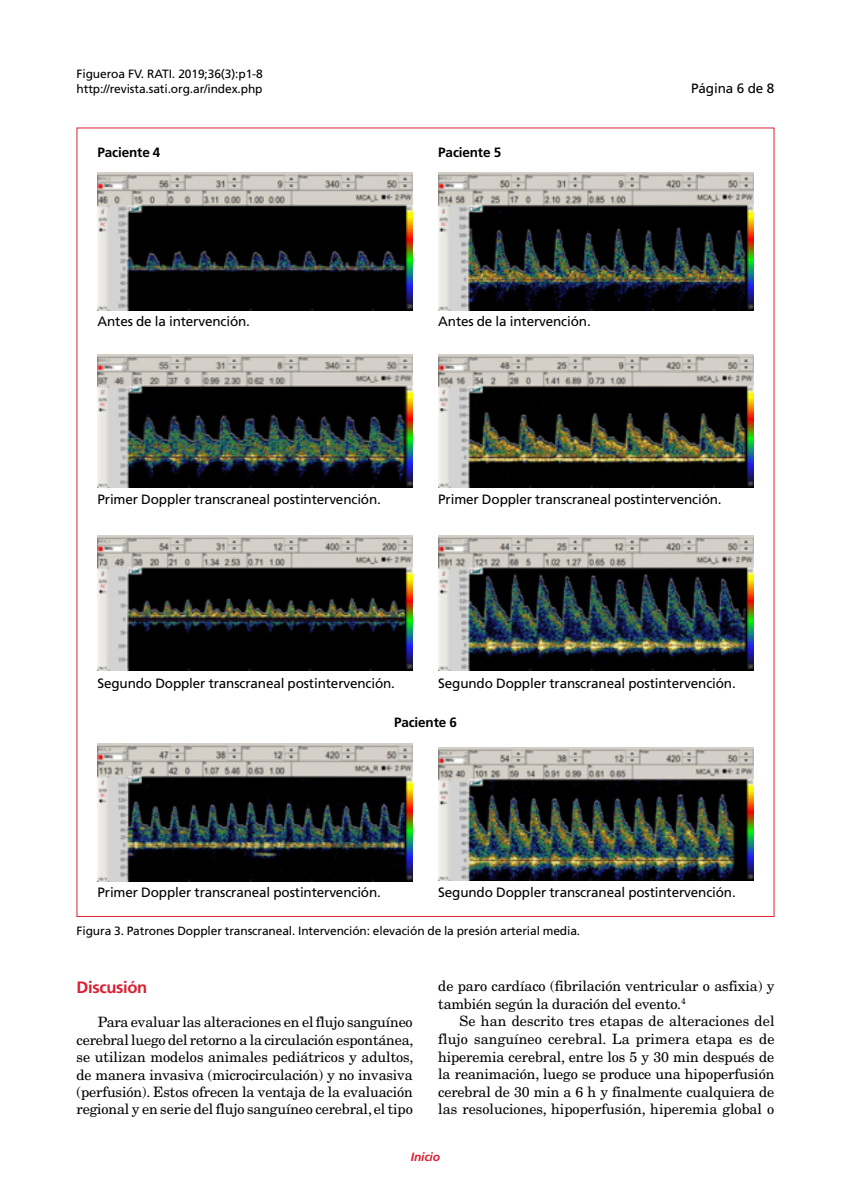
<style>
.page{position:relative;width:851px;height:1191px;background:#fff}
.page>*{position:absolute;margin:0;border:0;box-sizing:border-box;transform-origin:0 0}
.Título_texto_-_Copia{font:700 16.5px "Frutiger LT Std";letter-spacing:-.02em;color:#da2032}
.Texto_General{font:14.25px/17.5px "New Century Schlbk LT Std";letter-spacing:-.005em;color:#000;text-align:justify}
.Cuadros{font:13.5px "Frutiger LT Std";letter-spacing:-.01em;color:#000}
.Cuadros-2{font:700 13.5px "Frutiger LT Std";letter-spacing:-.01em;color:#000}
.Cuadros-3{font:12px "Frutiger LT Std";letter-spacing:-.01em;color:#000}
.t1{font:italic 700 12px "Frutiger LT Std";letter-spacing:-.01em;color:#da2032}
</style>
<div class="page">
<img style="left:97px;top:173px;width:315px;height:137px">
<img style="left:97px;top:354px;width:315px;height:134px">
<img style="left:97px;top:535px;width:315px;height:135px">
<img style="left:97px;top:743px;width:315px;height:138px">
<img style="left:438px;top:747px;width:315px;height:134px">
<img style="left:438px;top:173px;width:315px;height:137px">
<img style="left:438px;top:354px;width:315px;height:134px">
<img style="left:438px;top:535px;width:315px;height:135px">
<p class="Cuadros-3" style="left:77px;top:67px;width:188px">Figueroa FV. RATI. 2019;36(3):p1-8</p>
<p class="Cuadros-3" style="left:77px;top:82px;width:187px">http://revista.sati.org.ar/index.php</p>
<p class="Cuadros-2" style="left:97px;top:144px;width:64px">Paciente 4</p>
<p class="Cuadros" style="left:97px;top:313px;width:154px">Antes de la intervención.</p>
<p class="Cuadros-2" style="left:438px;top:144px;width:64px">Paciente 5</p>
<p class="Cuadros" style="left:438px;top:313px;width:154px">Antes de la intervención.</p>
<p class="Cuadros" style="left:691px;top:80px;width:85px">Página 6 de 8</p>
<p class="Cuadros" style="left:97px;top:491px;width:285px">Primer Doppler transcraneal postintervención.</p>
<p class="Cuadros" style="left:438px;top:491px;width:285px">Primer Doppler transcraneal postintervención.</p>
<p class="Cuadros" style="left:97px;top:675px;width:299px">Segundo Doppler transcraneal postintervención.</p>
<p class="Cuadros" style="left:438px;top:675px;width:299px">Segundo Doppler transcraneal postintervención.</p>
<p class="Cuadros-2" style="left:394px;top:714px;width:64px">Paciente 6</p>
<p class="Cuadros" style="left:97px;top:884px;width:285px">Primer Doppler transcraneal postintervención.</p>
<p class="Cuadros" style="left:438px;top:884px;width:299px">Segundo Doppler transcraneal postintervención.</p>
<p class="Cuadros-3" style="left:77px;top:924px;width:505px">Figura 3. Patrones Doppler transcraneal. Intervención: elevación de la presión arterial media.</p>
<p class="Título_texto_-_Copia" style="left:77px;top:977px;width:72px">Discusión</p>
<p class="Texto_General" style="left:77px;top:1013px;width:338px;text-indent:21px">Para evaluar las alteraciones en el flujo sanguíneo cerebral luego del retorno a la circulación espontánea, se utilizan modelos animales pediátricos y adultos, de manera invasiva (microcirculación) y no invasiva (perfusión). Estos ofrecen la ventaja de la evaluación regional y en serie del flujo sanguíneo cerebral, el tipo</p>
<p class="Texto_General" style="left:438px;top:977px;width:338px">de paro cardíaco (fibrilación ventricular o asfixia) y también según la duración del evento.<sup>4</sup></p>
<p class="Texto_General" style="left:438px;top:1012px;width:338px;text-indent:21px">Se han descrito tres etapas de alteraciones del flujo sanguíneo cerebral. La primera etapa es de hiperemia cerebral, entre los 5 y 30 min después de la reanimación, luego se produce una hipoperfusión cerebral de 30 min a 6 h y finalmente cualquiera de las resoluciones, hipoperfusión, hiperemia global o</p>
<p class="t1" style="left:410px;top:1149px;width:31px">Inicio</p>
</div>
